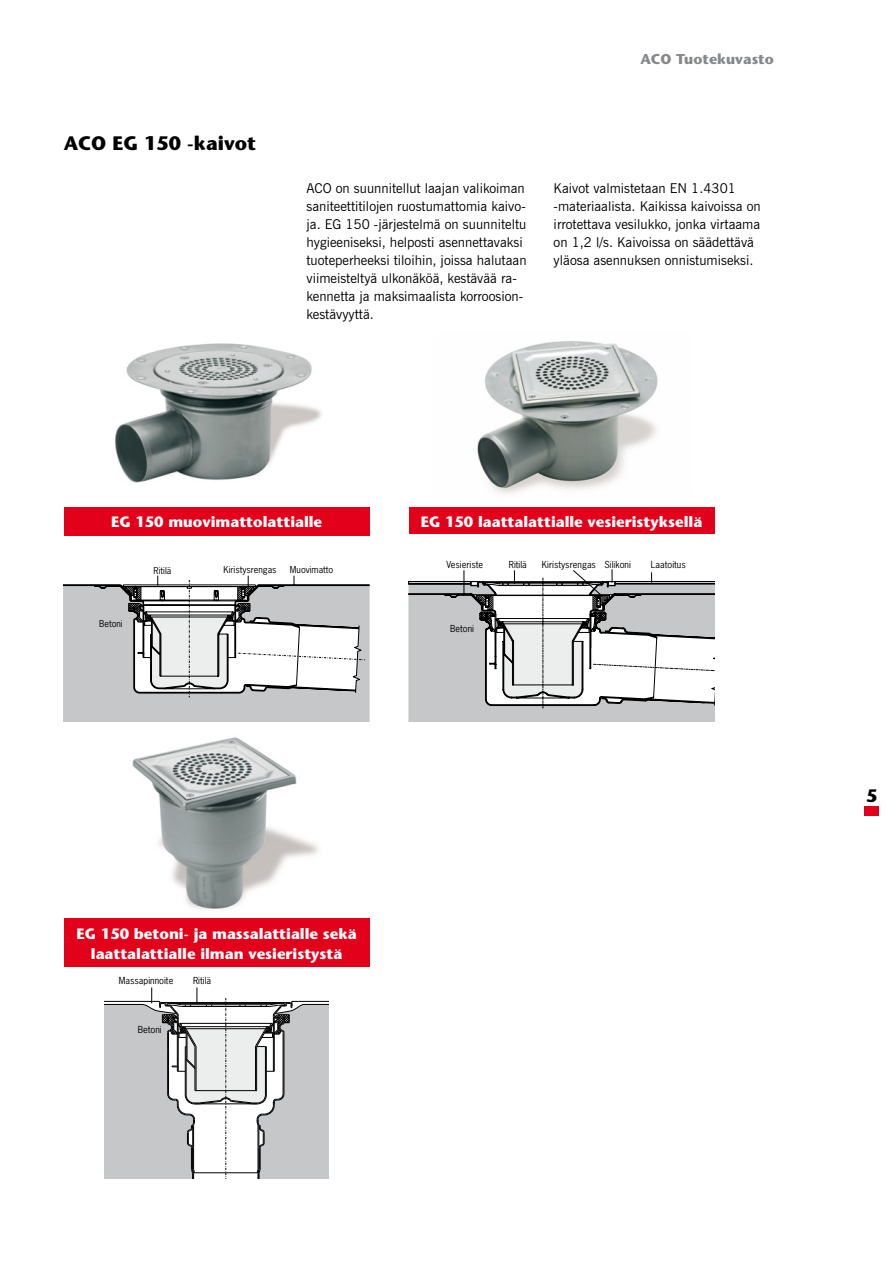
<style>
.page{position:relative;width:893px;height:1263px;background:#fff}
.page>*{position:absolute;margin:0;border:0;box-sizing:border-box;transform-origin:0 0}
.t1{font:700 19.5px "Stone Sans";color:#000}
.t2{font:700 18px "Stone Sans";color:#000}
.t3{font:700 15px/19.5px "Stone Sans";color:#fff;text-align:center}
.t4{font:700 14.25px "Stone Sans";color:#87888a}
.t5{font:13.5px/18px "News Gothic BT";color:#000}
.t6{font:9.15px "News Gothic";color:#000}
.t7{font:9px "News Gothic";color:#000}
</style>
<div class="page">
<div style="left:864px;top:806px;width:5px;height:10px;background:#e2001a"></div>
<hr style="left:870px;top:806px;width:4px;height:10px;background:#e2001a">
<hr style="left:875px;top:806px;width:4px;height:10px;background:#e2001a">
<div style="left:64px;top:507px;width:305px;height:29px;background:#e2001a"></div>
<div style="left:409px;top:507px;width:305px;height:27px;background:#e2001a"></div>
<img style="left:115px;top:343px;width:207px;height:140px">
<img style="left:477px;top:341px;width:181px;height:153px">
<svg style="left:64px;top:575px;width:305px;height:147px"></svg>
<svg style="left:409px;top:569px;width:305px;height:153px"></svg>
<img style="left:111px;top:737px;width:211px;height:182px">
<svg style="left:104px;top:987px;width:225px;height:192px"></svg>
<hr style="left:104px;top:1004px;width:38px;height:1px;background:#000">
<div style="left:64px;top:919px;width:305px;height:48px;background:#e2001a"></div>
<h1 class="t1" style="left:64px;top:131px;width:194px">ACO EG 150 -kaivot</h1>
<p class="t4" style="left:640px;top:50px;width:135px">ACO Tuotekuvasto</p>
<p class="t5" style="left:306px;top:179px;width:222px">ACO on suunnitellut laajan valikoiman saniteettitilojen ruostumattomia kaivo&shy;ja. EG 150 -järjestelmä on suunniteltu hygieeniseksi, helposti asennettavaksi tuoteperheeksi tiloihin, joissa halutaan viimeisteltyä ulkonäköä, kestävää ra&shy;kennetta ja maksimaalista korroosion&shy;kestävyyttä.</p>
<p class="t5" style="left:554px;top:179px;width:209px">Kaivot valmistetaan EN 1.4301 -materiaalista. Kaikissa kaivoissa on irrotettava vesilukko, jonka virtaama on 1,2 l/s. Kaivoissa on säädettävä yläosa asennuksen onnistumiseksi.</p>
<p class="t6" style="left:572px;top:186px;width:68px">Pipework System</p>
<p class="t3" style="left:111px;top:512px;width:213px">EG 150 muovimattolattialle</p>
<p class="t3" style="left:421px;top:511px;width:283px">EG 150 laattalattialle vesieristyksellä</p>
<p class="t7" style="left:154px;top:565px;width:19px">Ritilä</p>
<p class="t7" style="left:223px;top:564px;width:55px">Kiristysrengas</p>
<p class="t6" style="left:446px;top:559px;width:38px">Vesieriste</p>
<p class="t6" style="left:509px;top:558px;width:20px">Ritilä</p>
<p class="t6" style="left:542px;top:558px;width:91px">Kiristysrengas Silikoni</p>
<p class="t6" style="left:651px;top:559px;width:36px">Laatoitus</p>
<p class="t7" style="left:290px;top:564px;width:45px">Muovimatto</p>
<p class="t7" style="left:99px;top:618px;width:25px">Betoni</p>
<p class="t6" style="left:450px;top:622px;width:26px">Betoni</p>
<p class="t3" style="left:77px;top:924px;width:282px">EG 150 betoni- ja massalattialle sekä laattalattialle ilman vesieristystä</p>
<p class="t6" style="left:119px;top:974px;width:56px">Massapinnoite</p>
<p class="t6" style="left:138px;top:1023px;width:26px">Betoni</p>
<p class="t6" style="left:193px;top:974px;width:20px">Ritilä</p>
<h2 class="t2" style="left:866px;top:784px;width:13px">5</h2>
</div>
